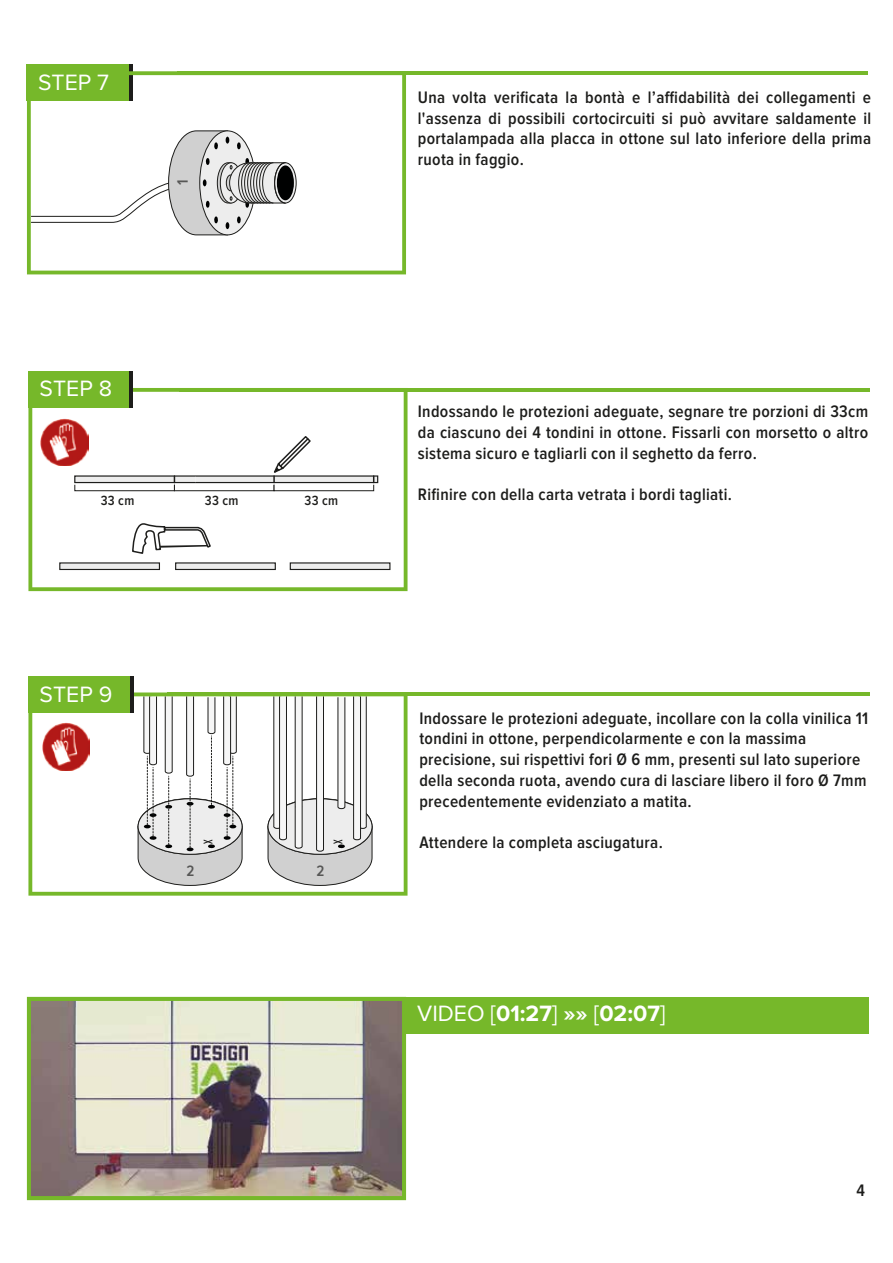
<style>
.page{position:relative;width:893px;height:1263px;background:#fff}
.page>*{position:absolute;margin:0;border:0;box-sizing:border-box;transform-origin:0 0}
.t1{font:22.95px "Proxima Nova";color:#fff}
.t2{font:700 22.95px "Proxima Nova";color:#fff}
.t3{font:600 17.25px/20.7px "Proxima Nova Cond";letter-spacing:.02em;color:#1d1d1b;text-align:justify}
.t4{font:600 15.6px "Proxima Nova Cond";color:#575756}
.t5{font:600 13.8px "Proxima Nova Cond";letter-spacing:.02em;color:#1d1d1b}
.s1{font-weight:700}
.s2{font-weight:400}
</style>
<div class="page">
<div style="left:27px;top:64px;width:102px;height:37px;background:#76b82a"></div>
<hr style="left:129px;top:64px;width:3px;height:37px;background:#1d1d1b">
<img style="left:27px;top:997px;width:379px;height:203px">
<div style="left:406px;top:997px;width:462px;height:36px;background:#76b82a"></div>
<svg style="left:28px;top:388px;width:379px;height:203px"></svg>
<div style="left:28px;top:372px;width:103px;height:36px;background:#76b82a"></div>
<hr style="left:179px;top:388px;width:691px;height:3px;background:#76b82a">
<hr style="left:129px;top:372px;width:3px;height:36px;background:#1d1d1b">
<img style="left:41px;top:418px;width:47px;height:47px">
<div style="left:74px;top:475px;width:304px;height:8px;background:#ededed;border:1px solid #1d1d1b"></div>
<div style="left:59px;top:562px;width:101px;height:8px;background:#ededed;border:1px solid #1d1d1b"></div>
<div style="left:175px;top:562px;width:101px;height:8px;background:#ededed;border:1px solid #1d1d1b"></div>
<div style="left:290px;top:562px;width:100px;height:8px;background:#ededed;border:1px solid #1d1d1b"></div>
<svg style="left:273px;top:435px;width:39px;height:47px"></svg>
<div style="left:75px;top:484px;width:100px;height:7px;background:#fff;border:1px solid #1d1d1b"></div>
<div style="left:174px;top:484px;width:100px;height:7px;background:#fff;border:1px solid #1d1d1b"></div>
<div style="left:274px;top:484px;width:100px;height:7px;background:#fff;border:1px solid #1d1d1b"></div>
<svg style="left:131px;top:521px;width:81px;height:34px"></svg>
<svg style="left:27px;top:71px;width:379px;height:203px"></svg>
<hr style="left:177px;top:72px;width:691px;height:3px;background:#76b82a">
<svg style="left:275px;top:163px;width:21px;height:40px"></svg>
<div style="left:274px;top:162px;width:22px;height:41px;border:1px solid #1d1d1b;border-radius:50%"></div>
<svg style="left:31px;top:127px;width:255px;height:108px"></svg>
<div style="left:277px;top:165px;width:17px;height:35px;background:#000101;border-radius:50%"></div>
<svg style="left:28px;top:692px;width:379px;height:204px"></svg>
<hr style="left:168px;top:692px;width:702px;height:4px;background:#76b82a">
<div style="left:28px;top:676px;width:103px;height:36px;background:#76b82a"></div>
<hr style="left:131px;top:676px;width:3px;height:36px;background:#1d1d1b">
<h1 class="t1" style="left:38px;top:72px;width:73px">STEP 7</h1>
<p class="t4" style="left:175px;top:185px;width:7px;rotate:-90deg">1</p>
<h1 class="t1" style="left:40px;top:378px;width:74px">STEP 8</h1>
<p class="t5" style="left:101px;top:494px;width:35px">33 cm</p>
<p class="t5" style="left:205px;top:494px;width:35px">33 cm</p>
<p class="t5" style="left:305px;top:494px;width:35px">33 cm</p>
<h1 class="t1" style="left:40px;top:684px;width:74px">STEP 9</h1>
<p class="t4" style="left:187px;top:864px;width:9px">2</p>
<p class="t4" style="left:317px;top:864px;width:9px">2</p>
<p class="t3" style="left:418px;top:87px;width:455px">Una volta verificata la bontà e l’affidabilità dei collegamenti e l'assenza di possibili cortocircuiti si può avvitare saldamente il portalampada alla placca in ottone sul lato inferiore della prima ruota in faggio.</p>
<p class="t3" style="left:418px;top:402px;width:452px">Indossando le protezioni adeguate, segnare tre porzioni di 33cm da ciascuno dei 4 tondini in ottone. Fissarli con morsetto o altro sistema sicuro e tagliarli con il seghetto da ferro.</p>
<p class="t3" style="left:418px;top:485px;width:316px">Rifinire con della carta vetrata i bordi tagliati.</p>
<p class="t3" style="left:419px;top:708px;width:450px;text-align:left">Indossare le protezioni adeguate, incollare con la colla vinilica 11 tondini in ottone, perpendicolarmente e con la massima precisione, sui rispettivi fori Ø 6 mm, presenti sul lato superiore della seconda ruota, avendo cura di lasciare libero il foro Ø 7mm precedentemente evidenziato a matita.</p>
<p class="t3" style="left:419px;top:833px;width:245px">Attendere la completa asciugatura.</p>
<h1 class="t1" style="left:417px;top:1003px;width:143px">VIDEO [<span class="s1">00:00</span></h1>
<h1 class="t2" style="left:510px;top:1003px;width:151px">1:27<span class="s2">] ]</span> »»»»<span class="s2">[ [</span>02:07</h1>
<h1 class="t2" style="left:606px;top:1003px;width:69px">00:23<span class="s2">]]</span></h1>
<p class="t3" style="left:857px;top:1181px;width:10px">4</p>
</div>
